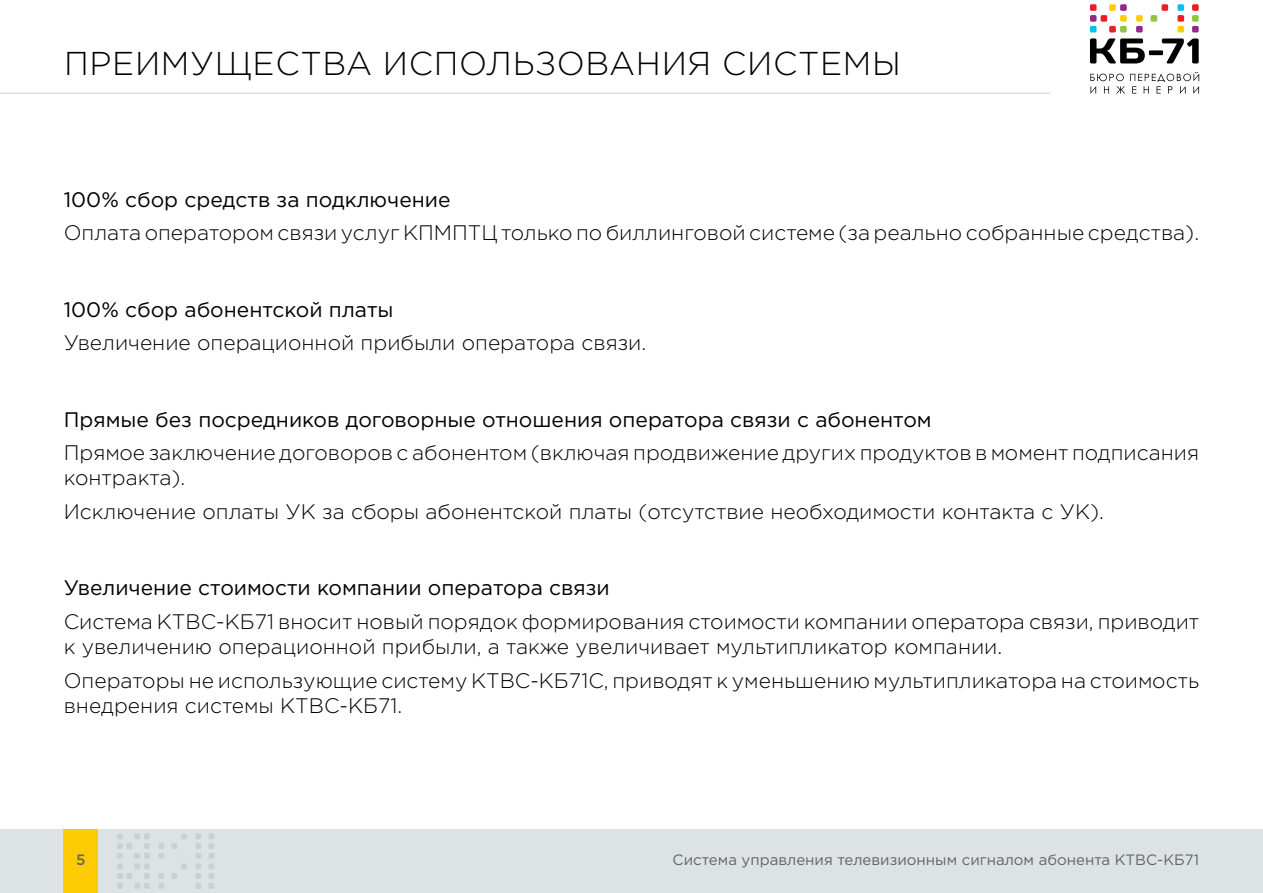
<style>
.page{position:relative;width:1263px;height:893px;background:#fff}
.page>*{position:absolute;margin:0;border:0;box-sizing:border-box;transform-origin:0 0}
.t1{font:300 33px "Gotham Pro";letter-spacing:.02em;color:#000}
.t2{font:300 21px/25.2px "Gotham Pro";color:#000}
.t3{font:21px "Gotham Pro";color:#000}
.t4{font:15px "Gotham Pro";color:#636466}
.t5{font:500 15px "Gotham Pro";color:#636466}
</style>
<div class="page">
<div style="left:0;top:829px;width:1263px;height:64px;background:#dde3e4"></div>
<div style="left:64px;top:829px;width:34px;height:64px;background:#ffcb05"></div>
<hr style="left:0;top:93px;width:1050px;height:1px;background:#c8d2d4">
<svg style="left:1090px;top:38px;width:55px;height:25px"></svg>
<div style="left:1149px;top:50px;width:14px;height:5px;background:#000"></div>
<svg style="left:1162px;top:38px;width:37px;height:25px"></svg>
<div style="left:1090px;top:26px;width:6px;height:7px;background:#00c0f3;border-radius:2px"></div>
<div style="left:1090px;top:15px;width:6px;height:7px;background:#92278f;border-radius:2px"></div>
<div style="left:1090px;top:4px;width:6px;height:7px;background:#ed1d24;border-radius:2px"></div>
<div style="left:1109px;top:26px;width:7px;height:7px;background:#ed1d24;border-radius:2px"></div>
<div style="left:1109px;top:4px;width:7px;height:7px;background:#ffcb05;border-radius:2px"></div>
<div style="left:1120px;top:26px;width:7px;height:7px;background:#8dc63f;border-radius:2px"></div>
<div style="left:1100px;top:15px;width:7px;height:7px;background:#ed1d24;border-radius:2px"></div>
<div style="left:1120px;top:15px;width:7px;height:7px;background:#ffcb05;border-radius:2px"></div>
<div style="left:1120px;top:4px;width:7px;height:7px;background:#92278f;border-radius:2px"></div>
<div style="left:1161px;top:4px;width:7px;height:7px;background:#ed1d24;border-radius:2px"></div>
<div style="left:1136px;top:26px;width:7px;height:7px;background:#92278f;border-radius:2px"></div>
<div style="left:1136px;top:15px;width:7px;height:7px;background:#ffcb05;border-radius:2px"></div>
<div style="left:1177px;top:26px;width:7px;height:7px;background:#ffcb05;border-radius:2px"></div>
<div style="left:1177px;top:15px;width:7px;height:7px;background:#ed1d24;border-radius:2px"></div>
<div style="left:1177px;top:4px;width:7px;height:7px;background:#00c0f3;border-radius:2px"></div>
<div style="left:1192px;top:26px;width:7px;height:7px;background:#92278f;border-radius:2px"></div>
<div style="left:1192px;top:15px;width:7px;height:7px;background:#8dc63f;border-radius:2px"></div>
<div style="left:1150px;top:15px;width:7px;height:7px;background:#8dc63f;border-radius:2px"></div>
<div style="left:1192px;top:4px;width:7px;height:7px;background:#ed1d24;border-radius:2px"></div>
<svg style="left:1090px;top:72px;width:109px;height:22px"></svg>
<svg style="left:158px;top:873px;width:6px;height:16px"></svg>
<svg style="left:171px;top:863px;width:16px;height:16px"></svg>
<svg style="left:117px;top:833px;width:33px;height:56px"></svg>
<svg style="left:158px;top:843px;width:6px;height:16px"></svg>
<svg style="left:195px;top:833px;width:6px;height:56px"></svg>
<svg style="left:171px;top:833px;width:16px;height:16px"></svg>
<svg style="left:208px;top:833px;width:6px;height:56px"></svg>
<h1 class="t1" style="left:64px;top:45px;width:838px">ПРЕИМУЩЕСТВА ИСПОЛЬЗОВАНИЯ СИСТЕМЫ</h1>
<p class="t3" style="left:64px;top:188px;width:388px">100% сбор средств за подключение</p>
<p class="t2" style="left:64px;top:221px;width:1137px">Оплата оператором связи услуг КПМПТЦ только по биллинговой системе (за реально собранные средства).</p>
<p class="t3" style="left:64px;top:298px;width:331px">100% сбор абонентской платы</p>
<p class="t2" style="left:64px;top:331px;width:584px">Увеличение операционной прибыли оператора связи.</p>
<p class="t3" style="left:64px;top:407px;width:869px">Прямые без посредников договорные отношения оператора связи с абонентом</p>
<p class="t2" style="left:64px;top:440px;width:1137px">Прямое заключение договоров с абонентом (включая продвижение других продуктов в момент подписания контракта).</p>
<p class="t2" style="left:64px;top:499px;width:1041px">Исключение оплаты УК за сборы абонентской платы (отсутствие необходимости контакта с УК).</p>
<p class="t3" style="left:64px;top:576px;width:547px">Увеличение стоимости компании оператора связи</p>
<p class="t2" style="left:64px;top:609px;width:1137px">Система КТВС-КБ71 вносит новый порядок формирования стоимости компании оператора связи, приводит к увеличению операционной прибыли, а также увеличивает мультипликатор компании.</p>
<p class="t2" style="left:64px;top:668px;width:1137px">Операторы не использующие систему КТВС-КБ71С, приводят к уменьшению мультипликатора на стоимость внедрения системы КТВС-КБ71.</p>
<p class="t5" style="left:76px;top:851px;width:11px">5</p>
<p class="t4" style="left:673px;top:851px;width:528px">Система управления телевизионным сигналом абонента КТВС-КБ71</p>
</div>
